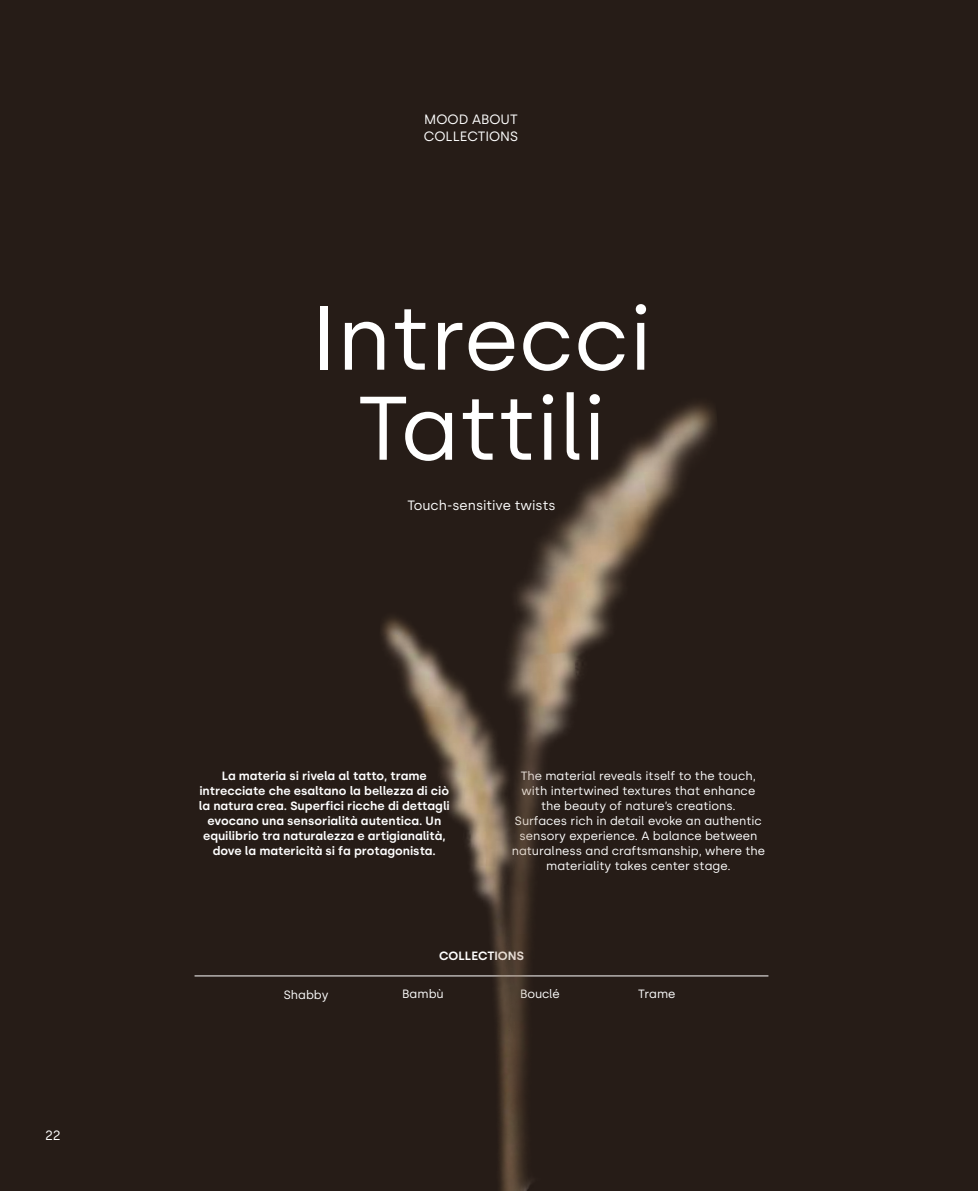
<style>
.page{position:relative;width:978px;height:1191px;background:#261c17}
.page>*{position:absolute;margin:0;border:0;box-sizing:border-box;transform-origin:0 0}
.t1{font:90px/90px "Silka";color:#fff;text-align:center}
.t2{font:13.5px/16.2px "Silka";color:#fff}
.t3{font:12px/15px "Silka";color:#fff;text-align:center}
.t4{font:600 12px/15px "Silka";color:#fff;text-align:center}
</style>
<div class="page">
<hr style="left:195px;top:975px;width:573px;height:1px;background:#fff">
<img style="left:527px;top:403px;width:242px;height:574px">
<img style="left:340px;top:582px;width:230px;height:609px">
<p class="t2" style="left:45px;top:1127px;width:17px">22</p>
<p class="t2" style="left:424px;top:111px;width:96px">MOOD ABOUT<br>COLLECTIONS</p>
<h1 class="t1" style="left:311px;top:293px;width:342px">Intrecci<br>Tattili</h1>
<p class="t2" style="left:407px;top:497px;width:150px">Touch-sensitive twists</p>
<p class="t4" style="left:199px;top:768px;width:252px">La materia si rivela al tatto, trame intrecciate che esaltano la bellezza di ciò la natura crea. Superfici ricche di dettagli evocano una sensorialità autentica. Un equilibrio tra naturalezza e artigianalità, dove la matericità si fa protagonista.</p>
<p class="t3" style="left:512px;top:768px;width:255px">The material reveals itself to the touch, with intertwined textures that enhance the beauty of nature’s creations.<br>Surfaces rich in detail evoke an authentic sensory experience. A balance between naturalness and craftsmanship, where the materiality takes center stage.</p>
<p class="t4" style="left:439px;top:948px;width:86px">COLLECTIONS</p>
<p class="t3" style="left:284px;top:987px;width:46px">Shabby</p>
<p class="t3" style="left:402px;top:986px;width:43px">Bambù</p>
<p class="t3" style="left:520px;top:986px;width:41px">Bouclé</p>
<p class="t3" style="left:638px;top:986px;width:39px">Trame</p>
</div>
